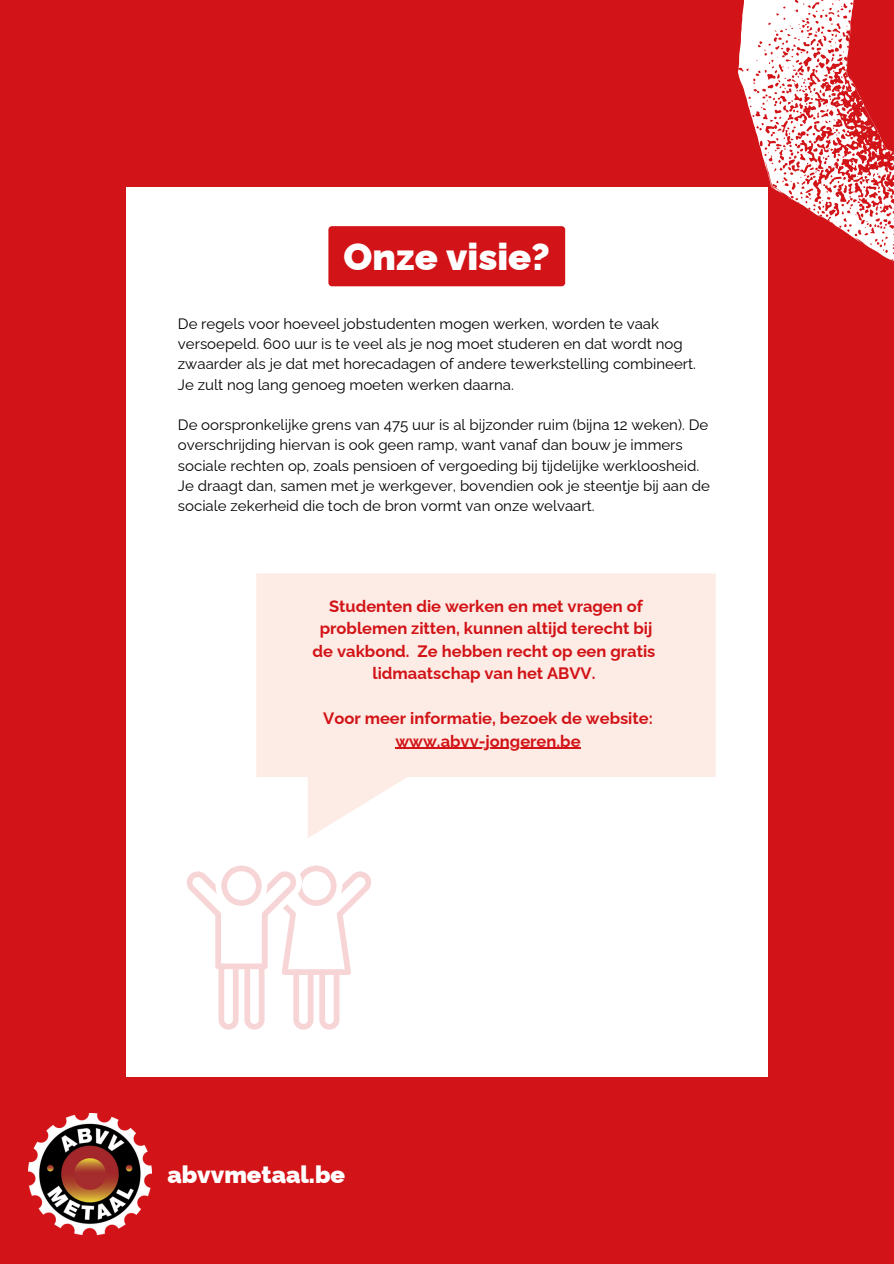
<style>
.page{position:relative;width:894px;height:1264px;background:#fff}
.page>*{position:absolute;margin:0;border:0;box-sizing:border-box;transform-origin:0 0}
.t1{font:900 37.8px "Raleway";color:#fff}
.t2{font:900 24px "Raleway";color:#fff}
.t3{font:700 16.5px/22.5px "Raleway";color:#d21317;text-align:center}
.t4{font:15px/20.2px "Raleway";color:#000}
</style>
<div class="page">
<div style="left:0;top:0;width:893px;height:1263px;background:#d21317"></div>
<div style="left:126px;top:187px;width:641px;height:889px;background:#fff"></div>
<svg style="left:738px;top:0;width:155px;height:279px"></svg>
<svg style="left:256px;top:573px;width:459px;height:265px;fill:#fdece5"></svg>
<hr style="left:395px;top:748px;width:185px;height:1px;background:#d21317">
<svg style="left:187px;top:865px;width:184px;height:164px"></svg>
<img style="left:28px;top:1113px;width:123px;height:121px">
<div style="left:328px;top:226px;width:237px;height:60px;background:#d21317"></div>
<h3 class="t1" style="left:343px;top:234px;width:208px">Onze visie?</h3>
<h3 class="t4" style="left:178px;top:313px;width:519px">De regels voor hoeveel jobstudenten mogen werken, worden te vaak versoepeld. 600 uur is te veel als je nog moet studeren en dat wordt nog zwaarder als je dat met horecadagen of andere tewerkstelling combineert.<br>Je zult nog lang genoeg moeten werken daarna.</h3>
<p class="t4" style="left:178px;top:414px;width:533px">De oorspronkelijke grens van 475 uur is al bijzonder ruim (bijna 12 weken). De overschrijding hiervan is ook geen ramp, want vanaf dan bouw je immers sociale rechten op, zoals pensioen of vergoeding bij tijdelijke werkloosheid.<br>Je draagt dan, samen met je werkgever, bovendien ook je steentje bij aan de sociale zekerheid die toch de bron vormt van onze welvaart.</p>
<p class="t3" style="left:312px;top:594px;width:344px">Studenten die werken en met vragen of problemen zitten, kunnen altijd terecht bij de vakbond. Ze hebben recht op een gratis lidmaatschap van het ABVV.</p>
<h1 class="t3" style="left:323px;top:707px;width:331px">Voor meer informatie, bezoek de website:</h1>
<p class="t3" style="left:395px;top:729px;width:187px">www.abvv-jongeren.be</p>
<p class="t2" style="left:167px;top:1159px;width:179px">abvvmetaal.be</p>
</div>
